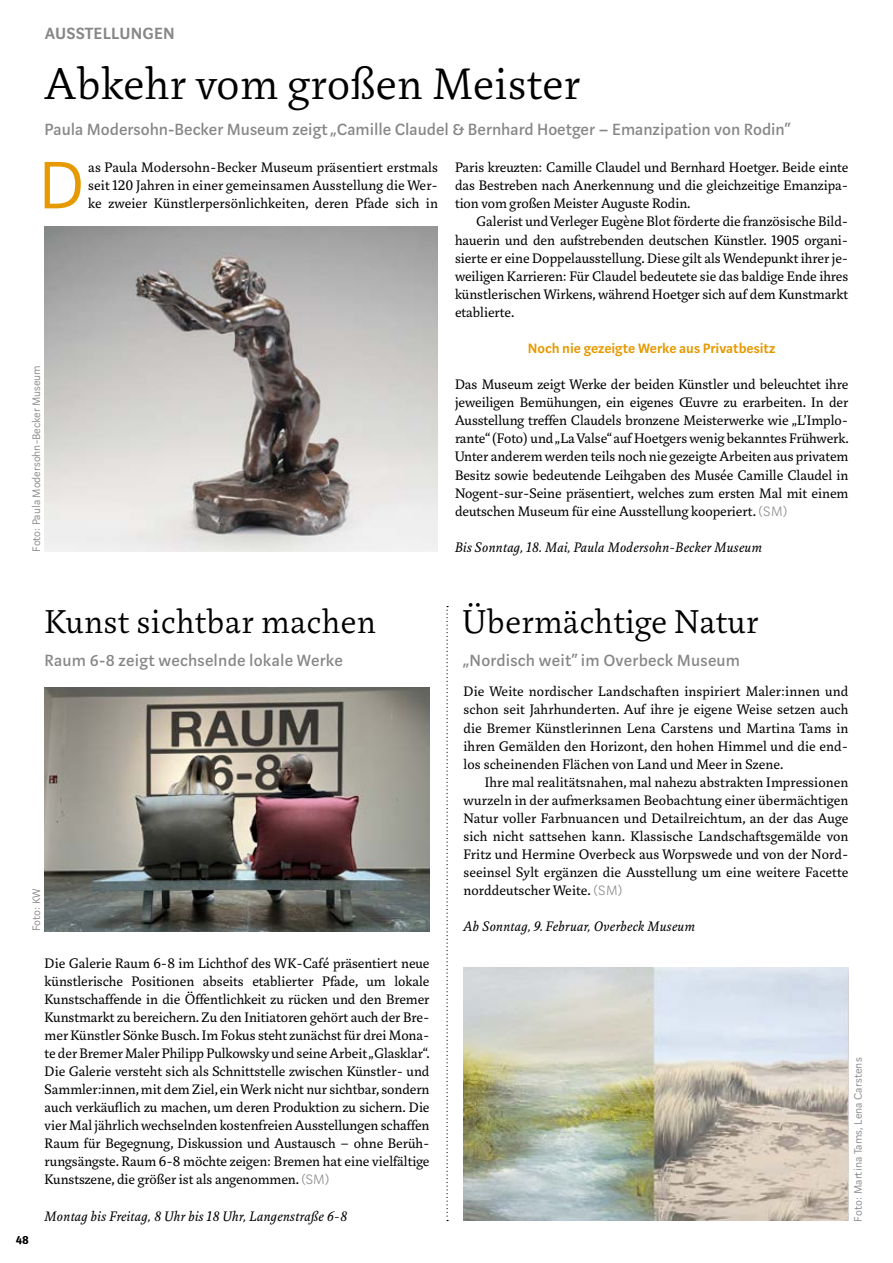
<style>
.page{position:relative;width:893px;height:1263px;background:#fff}
.page>*{position:absolute;margin:0;border:0;box-sizing:border-box;transform-origin:0 0}
.t1{font:300 74.25px "Marat Sans";color:#e69a00}
.t2{font:300 48px "Marat";letter-spacing:.01em;color:#000}
.t3{font:300 36px "Marat";letter-spacing:.01em;color:#000}
.t4{font:500 18px "Marat Sans";color:#878787}
.t5{font:600 18px "Marat Sans";letter-spacing:.01em;color:#878787}
.t6{font:15px/18.1px "Marat";color:#000;text-align:justify}
.t7{font:italic 15px "Marat";letter-spacing:.025em;color:#000}
.t8{font:600 15px "Marat Sans";color:#e69a00}
.t9{font:700 13.5px "Marat Sans";color:#000}
.t10{font:300 12px "Marat Sans";color:#878787}
.s1{font-family:"Marat Sans";font-weight:200;color:#878787}
</style>
<div class="page">
<img style="left:45px;top:226px;width:393px;height:326px">
<img style="left:463px;top:967px;width:385px;height:253px">
<img style="left:45px;top:688px;width:384px;height:243px">
<svg style="left:446px;top:606px;width:2px;height:615px"></svg>
<p class="t5" style="left:45px;top:23px;width:131px">AUSSTELLUNGEN</p>
<h2 class="t2" style="left:45px;top:58px;width:537px">Abkehr vom großen Meister</h2>
<p class="t4" style="left:45px;top:119px;width:747px">Paula Modersohn-Becker Museum zeigt „Camille Claudel &amp; Bernhard Hoetger – Emanzipation von Rodin“</p>
<h1 class="t1" style="left:39px;top:146px;width:47px">D</h1>
<p class="t6" style="left:88px;top:159px;width:351px">as Paula Modersohn-Becker Museum präsentiert erstmals seit 120 Jahren in einer gemeinsamen Ausstellung die Wer&shy;ke zweier Künstlerpersönlichkeiten, deren Pfade sich in</p>
<p class="t6" style="left:455px;top:159px;width:395px">Paris kreuzten: Camille Claudel und Bernhard Hoetger. Beide einte das Bestreben nach Anerkennung und die gleichzeitige Emanzipa&shy;tion vom großen Meister Auguste Rodin.</p>
<p class="t6" style="left:455px;top:213px;width:395px;text-indent:21px">Galerist und Verleger Eugène Blot förderte die französische Bild&shy;hauerin und den aufstrebenden deutschen Künstler. 1905 organi&shy;sierte er eine Doppelausstellung. Diese gilt als Wendepunkt ihrer je&shy;weiligen Karrieren: Für Claudel bedeutete sie das baldige Ende ihres künstlerischen Wirkens, während Hoetger sich auf dem Kunstmarkt etablierte.</p>
<p class="t8" style="left:528px;top:340px;width:249px">Noch nie gezeigte Werke aus Privatbesitz</p>
<p class="t6" style="left:455px;top:375px;width:395px">Das Museum zeigt Werke der beiden Künstler und beleuchtet ihre jeweiligen Bemühungen, ein eigenes Œuvre zu erarbeiten. In der Ausstellung treffen Claudels bronzene Meisterwerke wie „L’Implo&shy;rante“ (Foto) und „La Valse“ auf Hoetgers wenig bekanntes Frühwerk.<br>Unter anderem werden teils noch nie gezeigte Arbeiten aus privatem Besitz sowie bedeutende Leihgaben des Musée Camille Claudel in Nogent-sur-Seine präsentiert, welches zum ersten Mal mit einem deutschen Museum für eine Ausstellung kooperiert. <span class="s1">(SM)</span></p>
<p class="t7" style="left:455px;top:539px;width:308px">Bis Sonntag, 18. Mai, Paula Modersohn-Becker Museum</p>
<p class="t10" style="left:30px;top:552px;width:188px;rotate:-90deg">Foto: Paula Modersohn-Becker Museum</p>
<h3 class="t3" style="left:45px;top:602px;width:333px">Kunst sichtbar machen</h3>
<p class="t4" style="left:45px;top:651px;width:300px">Raum 6-8 zeigt wechselnde lokale Werke</p>
<p class="t10" style="left:30px;top:931px;width:44px;rotate:-90deg">Foto: KW</p>
<p class="t9" style="left:16px;top:1232px;width:15px">48</p>
<p class="t6" style="left:45px;top:954px;width:387px">Die Galerie Raum 6-8 im Lichthof des WK-Café präsentiert neue künstlerische Positionen abseits etablierter Pfade, um lokale Kunstschaffende in die Öffentlichkeit zu rücken und den Bremer Kunstmarkt zu bereichern. Zu den Initiatoren gehört auch der Bre&shy;mer Künstler Sönke Busch. Im Fokus steht zunächst für drei Mona&shy;te der Bremer Maler Philipp Pulkowsky und seine Arbeit „Glasklar“.<br>Die Galerie versteht sich als Schnittstelle zwischen Künstler- und Sammler:innen, mit dem Ziel, ein Werk nicht nur sichtbar, sondern auch verkäuflich zu machen, um deren Produktion zu sichern. Die vier Mal jährlich wechselnden kostenfreien Ausstellungen schaffen Raum für Begegnung, Diskussion und Austausch – ohne Berüh&shy;rungsängste. Raum 6-8 möchte zeigen: Bremen hat eine vielfältige Kunstszene, die größer ist als angenommen. <span class="s1">(SM)</span></p>
<p class="t7" style="left:45px;top:1207px;width:304px">Montag bis Freitag, 8 Uhr bis 18 Uhr, Langenstraße 6-8</p>
<h3 class="t3" style="left:463px;top:602px;width:297px">Übermächtige Natur</h3>
<p class="t4" style="left:463px;top:651px;width:279px">„Nordisch weit“ im Overbeck Museum</p>
<p class="t6" style="left:463px;top:683px;width:386px">Die Weite nordischer Landschaften inspiriert Maler:innen und schon seit Jahrhunderten. Auf ihre je eigene Weise setzen auch die Bremer Künstlerinnen Lena Carstens und Martina Tams in ihren Gemälden den Horizont, den hohen Himmel und die end&shy;los scheinenden Flächen von Land und Meer in Szene.</p>
<p class="t6" style="left:463px;top:773px;width:386px;text-indent:21px">Ihre mal realitätsnahen, mal nahezu abstrakten Impressionen wurzeln in der aufmerksamen Beobachtung einer übermächtigen Natur voller Farbnuancen und Detailreichtum, an der das Auge sich nicht sattsehen kann. Klassische Landschaftsgemälde von Fritz und Hermine Overbeck aus Worpswede und von der Nord&shy;seeinsel Sylt ergänzen die Ausstellung um eine weitere Facette norddeutscher Weite. <span class="s1">(SM)</span></p>
<p class="t7" style="left:463px;top:918px;width:233px">Ab Sonntag, 9. Februar, Overbeck Museum</p>
<p class="t10" style="left:852px;top:1221px;width:165px;rotate:-90deg">Foto: Martina Tams, Lena Carstens</p>
</div>
